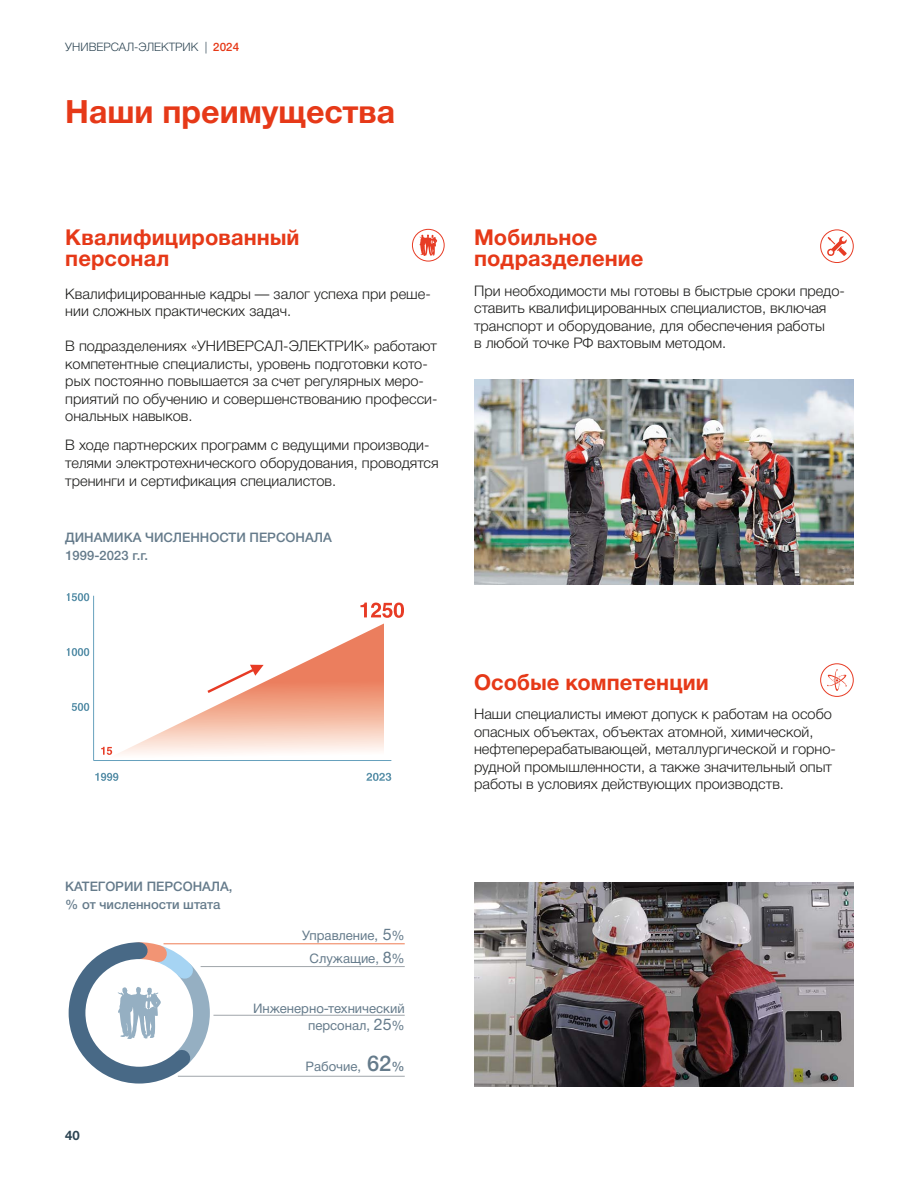
<style>
.page{position:relative;width:919px;height:1183px;background:#fff}
.page>*{position:absolute;margin:0;border:0;box-sizing:border-box;transform-origin:0 0}
.t1{font:700 32.1px "Helvetica Neue Cyr";color:#e63918}
.t2{font:700 21.9px/21.9px "Helvetica Neue Cyr";letter-spacing:.005em;color:#e63918}
.t3{font:300 14.55px/17.5px "Helvetica Neue Cyr";color:#1d1d1b}
.t4{font:500 13.2px/17.5px "Helvetica Neue Cyr";color:#657b8b}
.t5{font:13.2px/22.8px "Helvetica Neue Cyr";color:#657b8b;text-align:center}
.t6{font:700 13.2px "Helvetica Neue Cyr";color:#2d4553}
.t7{font:300 11.7px "Helvetica Neue Cyr";color:#2d4553}
.s1{font-weight:500;color:#e63918}
.s2{font-size:16.05px}
.s3{font-weight:500;font-size:21.9px}
.s4{font-weight:500}
</style>
<div class="page">
<svg style="left:95px;top:772px;width:23px;height:8px"></svg>
<svg style="left:366px;top:772px;width:25px;height:8px"></svg>
<svg style="left:67px;top:593px;width:22px;height:8px"></svg>
<svg style="left:67px;top:648px;width:22px;height:8px"></svg>
<svg style="left:72px;top:702px;width:17px;height:8px"></svg>
<svg style="left:101px;top:623px;width:283px;height:132px"></svg>
<svg style="left:360px;top:602px;width:44px;height:15px"></svg>
<hr style="left:93px;top:595px;width:1px;height:165px;background:#67a1bd">
<hr style="left:94px;top:760px;width:297px;height:1px;background:#67a1bd">
<img style="left:474px;top:379px;width:379px;height:205px">
<svg style="left:68px;top:942px;width:150px;height:142px"></svg>
<hr style="left:163px;top:943px;width:241px;height:1px;background:#ef7d53">
<hr style="left:200px;top:966px;width:205px;height:1px;background:#a0a5aa">
<hr style="left:213px;top:1014px;width:191px;height:1px;background:#a0a5aa">
<hr style="left:178px;top:1075px;width:226px;height:1px;background:#a0a5aa">
<img style="left:474px;top:882px;width:379px;height:204px">
<div style="left:820px;top:663px;width:33px;height:33px;border:1px solid #e73c25;border-radius:50%"></div>
<svg style="left:827px;top:669px;width:19px;height:21px"></svg>
<div style="left:820px;top:229px;width:33px;height:33px;border:1px solid #e73c25;border-radius:50%"></div>
<svg style="left:827px;top:236px;width:19px;height:20px"></svg>
<div style="left:412px;top:229px;width:32px;height:32px;border:1px solid #e73c25;border-radius:50%"></div>
<svg style="left:419px;top:234px;width:18px;height:22px"></svg>
<p class="t7" style="left:65px;top:43px;width:175px">УНИВЕРСАЛ-ЭЛЕКТРИК | <span class="s1">2024</span></p>
<h1 class="t1" style="left:65px;top:100px;width:331px">Наши преимущества</h1>
<h2 class="t2" style="left:65px;top:228px;width:236px">Квалифицированный персонал</h2>
<p class="t3" style="left:65px;top:286px;width:367px">Квалифицированные кадры — залог успеха при реше&shy;нии сложных практических задач.</p>
<p class="t3" style="left:65px;top:339px;width:373px">В подразделениях «УНИВЕРСАЛ-ЭЛЕКТРИК» работают компетентные специалисты, уровень подготовки кото&shy;рых постоянно повышается за счет регулярных меро&shy;приятий по обучению и совершенствованию професси&shy;ональных навыков.</p>
<p class="t3" style="left:65px;top:438px;width:375px">В ходе партнерских программ с ведущими производи&shy;телями электротехнического оборудования, проводятся тренинги и сертификация специалистов.</p>
<p class="t4" style="left:65px;top:530px;width:268px">ДИНАМИКА ЧИСЛЕННОСТИ ПЕРСОНАЛА<br>1999-2023 г.г.</p>
<h2 class="t2" style="left:474px;top:228px;width:171px">Мобильное подразделение</h2>
<p class="t3" style="left:474px;top:283px;width:372px">При необходимости мы готовы в быстрые сроки предо&shy;ставить квалифицированных специалистов, включая транспорт и оборудование, для обеспечения работы<br>в любой точке РФ вахтовым методом.</p>
<p class="t4" style="left:65px;top:879px;width:169px">КАТЕГОРИИ ПЕРСОНАЛА, % от численности штата</p>
<p class="t5" style="left:302px;top:925px;width:104px">Управление, <span class="s2">5</span>%<br>Служащие, <span class="s2">8</span>%</p>
<p class="t5" style="left:253px;top:1000px;width:153px;line-height:17.5px;text-align:right">Инженерно-технический персонал, <span class="s2">25</span>%</p>
<p class="t5" style="left:305px;top:1056px;width:101px">Рабочие, <span class="s3">62</span><span class="s4">%</span></p>
<p class="t6" style="left:65px;top:1130px;width:16px">40</p>
<h2 class="t2" style="left:474px;top:673px;width:236px">Особые компетенции</h2>
<p class="t3" style="left:474px;top:706px;width:363px">Наши специалисты имеют допуск к работам на особо опасных объектах, объектах атомной, химической, нефтеперерабатывающей, металлургической и горно&shy;рудной промышленности, а также значительный опыт работы в условиях действующих производств.</p>
</div>
